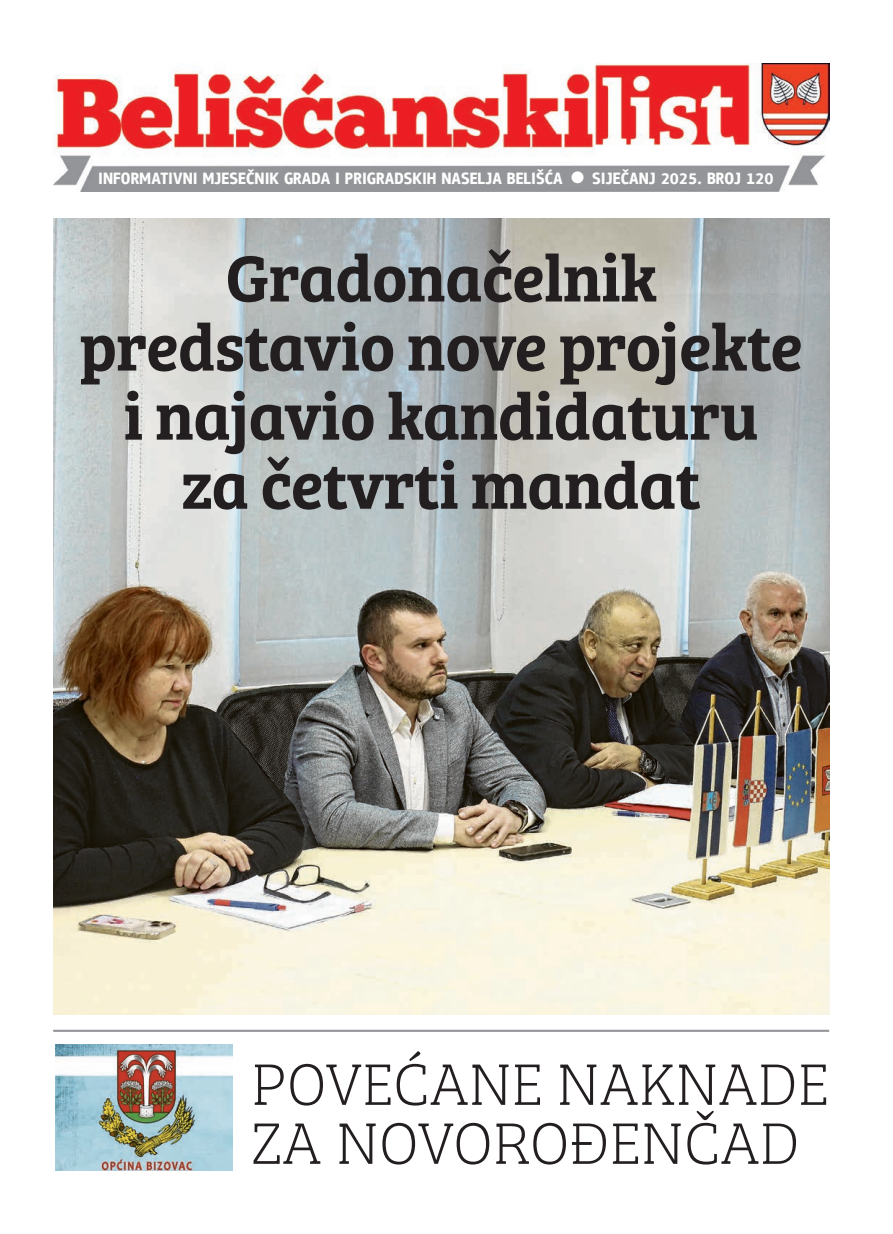
<style>
.page{position:relative;width:893px;height:1234px;background:#fff}
.page>*{position:absolute;margin:0;border:0;box-sizing:border-box;transform-origin:0 0}
.t1{font:600 67.2px/69px "Bree Serif";letter-spacing:-.01em;color:#231f20;text-align:center}
.t2{font:100 60.45px/58.9px "Bree Serif";color:#231f20}
.t3{font:500 16.5px "Zapf Dingbats";color:#fff}
</style>
<div class="page">
<img style="left:53px;top:64px;width:776px;height:127px">
<hr style="left:53px;top:1029px;width:776px;height:2px;background:#939598">
<img style="left:55px;top:1044px;width:177px;height:125px">
<img style="left:53px;top:219px;width:776px;height:795px">
<svg style="left:99px;top:172px;width:97px;height:12px"></svg>
<svg style="left:203px;top:168px;width:76px;height:16px"></svg>
<svg style="left:285px;top:172px;width:45px;height:12px"></svg>
<svg style="left:336px;top:172px;width:3px;height:12px"></svg>
<svg style="left:442px;top:172px;width:60px;height:12px"></svg>
<svg style="left:508px;top:168px;width:55px;height:16px"></svg>
<svg style="left:593px;top:168px;width:62px;height:16px"></svg>
<svg style="left:662px;top:173px;width:39px;height:11px"></svg>
<svg style="left:708px;top:172px;width:32px;height:12px"></svg>
<svg style="left:747px;top:173px;width:26px;height:11px"></svg>
<svg style="left:346px;top:172px;width:90px;height:12px"></svg>
<p class="t3" style="left:571px;top:170px;width:15px">●</p>
<p class="t1" style="left:80px;top:239px;width:725px">Gradonačelnik predstavio nove projekte i najavio kandidaturu<br>za četvrti mandat</p>
<p class="t2" style="left:251px;top:1051px;width:579px">POVEĆANE NAKNADE<br>ZA NOVOROĐENČAD</p>
</div>
